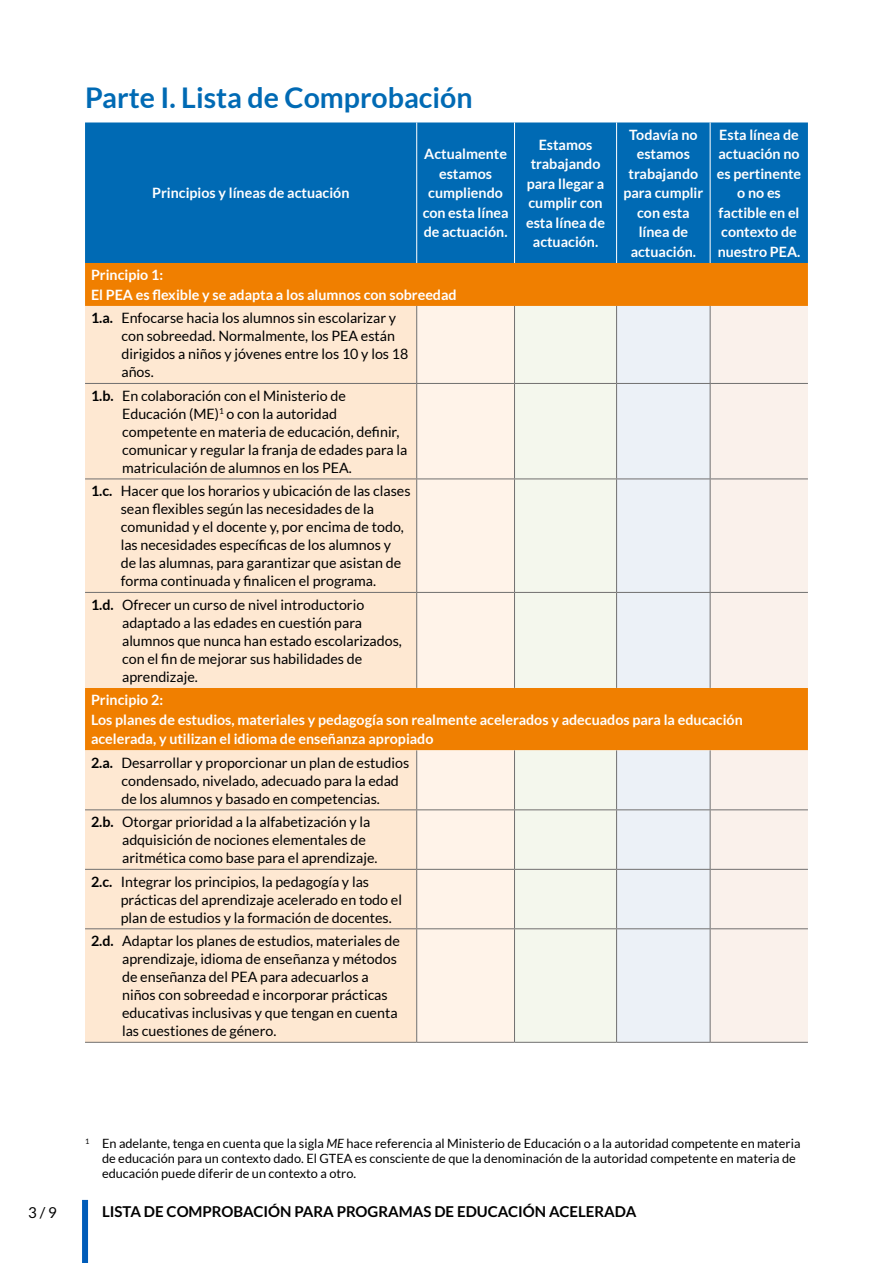
<style>
.page{position:relative;width:893px;height:1263px;background:#fff}
.page>*{position:absolute;margin:0;border:0;box-sizing:border-box;transform-origin:0 0}
.t1{font:700 28.5px "Lato";color:#006ab4}
.t2{font:700 15px "Lato";color:#000}
.t3{font:15px "Lato";color:#000}
.t4{font:14.25px/18px "Lato";color:#000}
.t5{font:700 14.25px/19.5px "Lato";color:#fff;text-align:center}
.t6{font:12.75px/15px "Lato";color:#000}
.s1{font-weight:700}
.s2{font-style:italic}
</style>
<div class="page">
<div style="left:85px;top:122px;width:723px;height:141px;background:#006ab4"></div>
<div style="left:85px;top:263px;width:723px;height:43px;background:#f07f00"></div>
<svg style="left:85px;top:306px;width:332px;height:736px;background:#fcdebf"></svg>
<svg style="left:417px;top:306px;width:97px;height:736px;background:#fde8d4"></svg>
<svg style="left:514px;top:306px;width:103px;height:736px;background:#f3ecd8"></svg>
<svg style="left:617px;top:306px;width:93px;height:736px;background:#ebe6e1"></svg>
<svg style="left:710px;top:306px;width:98px;height:736px;background:#f8e6d6"></svg>
<hr style="left:416px;top:306px;width:1px;height:77px;background:#706f6f">
<hr style="left:514px;top:306px;width:1px;height:77px;background:#706f6f">
<hr style="left:616px;top:306px;width:1px;height:77px;background:#706f6f">
<hr style="left:710px;top:306px;width:1px;height:77px;background:#706f6f">
<hr style="left:85px;top:383px;width:332px;height:1px;background:#706f6f">
<hr style="left:417px;top:383px;width:97px;height:1px;background:#706f6f">
<hr style="left:416px;top:384px;width:1px;height:94px;background:#706f6f">
<hr style="left:514px;top:383px;width:103px;height:1px;background:#706f6f">
<hr style="left:514px;top:384px;width:1px;height:94px;background:#706f6f">
<hr style="left:617px;top:383px;width:93px;height:1px;background:#706f6f">
<hr style="left:616px;top:384px;width:1px;height:94px;background:#706f6f">
<hr style="left:710px;top:383px;width:98px;height:1px;background:#706f6f">
<hr style="left:710px;top:384px;width:1px;height:94px;background:#706f6f">
<hr style="left:85px;top:478px;width:332px;height:1px;background:#706f6f">
<hr style="left:417px;top:478px;width:97px;height:1px;background:#706f6f">
<hr style="left:416px;top:479px;width:1px;height:113px;background:#706f6f">
<hr style="left:514px;top:478px;width:103px;height:1px;background:#706f6f">
<hr style="left:514px;top:479px;width:1px;height:113px;background:#706f6f">
<hr style="left:617px;top:478px;width:93px;height:1px;background:#706f6f">
<hr style="left:616px;top:479px;width:1px;height:113px;background:#706f6f">
<hr style="left:710px;top:478px;width:98px;height:1px;background:#706f6f">
<hr style="left:710px;top:479px;width:1px;height:113px;background:#706f6f">
<hr style="left:85px;top:592px;width:332px;height:1px;background:#706f6f">
<hr style="left:417px;top:592px;width:97px;height:1px;background:#706f6f">
<hr style="left:416px;top:593px;width:1px;height:95px;background:#706f6f">
<hr style="left:514px;top:592px;width:103px;height:1px;background:#706f6f">
<hr style="left:514px;top:593px;width:1px;height:95px;background:#706f6f">
<hr style="left:617px;top:592px;width:93px;height:1px;background:#706f6f">
<hr style="left:616px;top:593px;width:1px;height:95px;background:#706f6f">
<hr style="left:710px;top:592px;width:98px;height:1px;background:#706f6f">
<hr style="left:710px;top:593px;width:1px;height:95px;background:#706f6f">
<hr style="left:416px;top:750px;width:1px;height:59px;background:#706f6f">
<hr style="left:514px;top:750px;width:1px;height:59px;background:#706f6f">
<hr style="left:616px;top:750px;width:1px;height:59px;background:#706f6f">
<hr style="left:710px;top:750px;width:1px;height:59px;background:#706f6f">
<hr style="left:85px;top:809px;width:332px;height:1px;background:#706f6f">
<hr style="left:417px;top:809px;width:97px;height:1px;background:#706f6f">
<hr style="left:416px;top:810px;width:1px;height:59px;background:#706f6f">
<hr style="left:514px;top:809px;width:103px;height:1px;background:#706f6f">
<hr style="left:514px;top:810px;width:1px;height:59px;background:#706f6f">
<hr style="left:617px;top:809px;width:93px;height:1px;background:#706f6f">
<hr style="left:616px;top:810px;width:1px;height:59px;background:#706f6f">
<hr style="left:710px;top:809px;width:98px;height:1px;background:#706f6f">
<hr style="left:710px;top:810px;width:1px;height:59px;background:#706f6f">
<hr style="left:85px;top:869px;width:332px;height:1px;background:#706f6f">
<hr style="left:417px;top:869px;width:97px;height:1px;background:#706f6f">
<hr style="left:416px;top:870px;width:1px;height:58px;background:#706f6f">
<hr style="left:514px;top:869px;width:103px;height:1px;background:#706f6f">
<hr style="left:514px;top:870px;width:1px;height:58px;background:#706f6f">
<hr style="left:617px;top:869px;width:93px;height:1px;background:#706f6f">
<hr style="left:616px;top:870px;width:1px;height:58px;background:#706f6f">
<hr style="left:710px;top:869px;width:98px;height:1px;background:#706f6f">
<hr style="left:710px;top:870px;width:1px;height:58px;background:#706f6f">
<hr style="left:85px;top:928px;width:332px;height:1px;background:#706f6f">
<hr style="left:417px;top:928px;width:97px;height:1px;background:#706f6f">
<hr style="left:416px;top:929px;width:1px;height:113px;background:#706f6f">
<hr style="left:514px;top:928px;width:103px;height:1px;background:#706f6f">
<hr style="left:514px;top:929px;width:1px;height:113px;background:#706f6f">
<hr style="left:617px;top:928px;width:93px;height:1px;background:#706f6f">
<hr style="left:616px;top:929px;width:1px;height:113px;background:#706f6f">
<hr style="left:710px;top:928px;width:98px;height:1px;background:#706f6f">
<hr style="left:710px;top:929px;width:1px;height:113px;background:#706f6f">
<hr style="left:85px;top:1042px;width:332px;height:1px;background:#706f6f">
<hr style="left:417px;top:1042px;width:97px;height:1px;background:#706f6f">
<hr style="left:514px;top:1042px;width:103px;height:1px;background:#706f6f">
<hr style="left:617px;top:1042px;width:93px;height:1px;background:#706f6f">
<hr style="left:710px;top:1042px;width:98px;height:1px;background:#706f6f">
<hr style="left:416px;top:122px;width:1px;height:141px;background:#fff">
<hr style="left:514px;top:122px;width:1px;height:141px;background:#fff">
<hr style="left:616px;top:122px;width:1px;height:141px;background:#fff">
<hr style="left:710px;top:122px;width:1px;height:141px;background:#fff">
<div style="left:82px;top:1200px;width:6px;height:63px;background:#005cb9"></div>
<h1 class="t1" style="left:85px;top:81px;width:389px">Parte I. Lista de Comprobación</h1>
<p class="t5" style="left:423px;top:144px;width:87px">Actualmente estamos cumpliendo con esta línea de actuación.</p>
<p class="t5" style="left:526px;top:135px;width:80px">Estamos trabajando para llegar a cumplir con esta línea de actuación.</p>
<p class="t5" style="left:623px;top:125px;width:81px">Todavía no estamos trabajando para cumplir con esta línea de actuación.</p>
<p class="t5" style="left:717px;top:125px;width:86px">Esta línea de actuación no es pertinente o no es factible en el contexto de nuestro PEA.</p>
<p class="t5" style="left:91px;top:265px;width:367px;text-align:left">Principio 1:<br>El PEA es flexible y se adapta a los alumnos con sobreedad</p>
<p class="t4" style="left:121px;top:309px;width:288px;text-indent:-30px"><span class="s1">1.a.</span> Enfocarse hacia los alumnos sin escolarizar y con sobreedad. Normalmente, los PEA están dirigidos a niños y jóvenes entre los 10 y los 18 años.</p>
<p class="t4" style="left:122px;top:386px;width:287px;text-indent:-31px"><span class="s1">1.b.</span> En colaboración con el Ministerio de Educación (ME)<sup>1</sup> o con la autoridad competente en materia de educación, definir, comunicar y regular la franja de edades para la matriculación de alumnos en los PEA.</p>
<p class="t4" style="left:121px;top:482px;width:291px;text-indent:-30px"><span class="s1">1.c.</span> Hacer que los horarios y ubicación de las clases sean flexibles según las necesidades de la comunidad y el docente y, por encima de todo, las necesidades específicas de los alumnos y<br>de las alumnas, para garantizar que asistan de forma continuada y finalicen el programa.</p>
<p class="t4" style="left:122px;top:596px;width:281px;text-indent:-31px"><span class="s1">1.d.</span> Ofrecer un curso de nivel introductorio adaptado a las edades en cuestión para alumnos que nunca han estado escolarizados, con el fin de mejorar sus habilidades de aprendizaje.</p>
<p class="t5" style="left:91px;top:690px;width:653px;text-align:left">Principio 2:<br>Los planes de estudios, materiales y pedagogía son realmente acelerados y adecuados para la educación acelerada, y utilizan el idioma de enseñanza apropiado</p>
<p class="t4" style="left:121px;top:753px;width:289px;text-indent:-30px"><span class="s1">2.a.</span> Desarrollar y proporcionar un plan de estudios condensado, nivelado, adecuado para la edad de los alumnos y basado en competencias.</p>
<p class="t4" style="left:122px;top:813px;width:257px;text-indent:-31px"><span class="s1">2.b.</span> Otorgar prioridad a la alfabetización y la adquisición de nociones elementales de aritmética como base para el aprendizaje.</p>
<p class="t4" style="left:121px;top:872px;width:283px;text-indent:-30px"><span class="s1">2.c.</span> Integrar los principios, la pedagogía y las prácticas del aprendizaje acelerado en todo el plan de estudios y la formación de docentes.</p>
<p class="t4" style="left:122px;top:932px;width:279px;text-indent:-31px"><span class="s1">2.d.</span> Adaptar los planes de estudios, materiales de aprendizaje, idioma de enseñanza y métodos de enseñanza del PEA para adecuarlos a niños con sobreedad e incorporar prácticas educativas inclusivas y que tengan en cuenta las cuestiones de género.</p>
<p class="t5" style="left:152px;top:183px;width:199px">Principios y líneas de actuación</p>
<p class="t6" style="left:102px;top:1136px;width:700px;text-indent:-17px"><sup>1</sup> En adelante, tenga en cuenta que la sigla <span class="s2">ME</span> hace referencia al Ministerio de Educación o a la autoridad competente en materia de educación para un contexto dado. El GTEA es consciente de que la denominación de la autoridad competente en materia de educación puede diferir de un contexto a otro.</p>
<p class="t3" style="left:28px;top:1204px;width:30px">3 / 9</p>
<p class="t2" style="left:102px;top:1202px;width:536px">LISTA DE COMPROBACIÓN PARA PROGRAMAS DE EDUCACIÓN ACELERADA</p>
</div>
